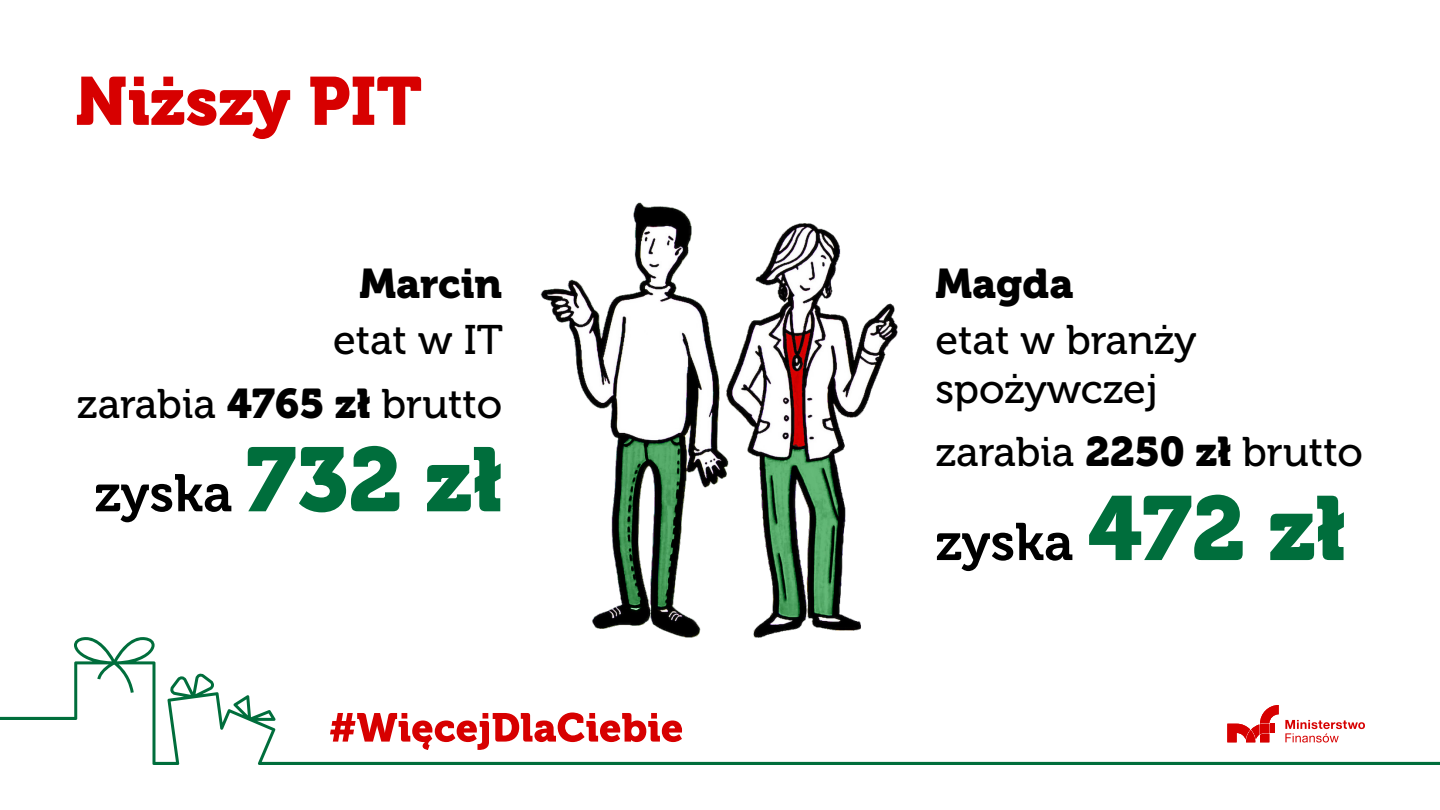
<style>
.page{position:relative;width:1440px;height:810px;background:#fff}
.page>*{position:absolute;margin:0;border:0;box-sizing:border-box;transform-origin:0 0}
.t1{font:67.5px "Museo 900";color:#d70000}
.t2{font:52.5px "Museo 700";color:#000}
.t3{font:41.25px/63.8px "Museo 500";color:#000;text-align:right}
.t4{font:41.25px "Museo 900";color:#000}
.s1{font-family:"Museo 900"}
.s2{font-family:"Museo 900";font-size:90px;color:#006e3c}
</style>
<div class="page">
<svg style="left:0;top:637px;width:1440px;height:128px"></svg>
<svg style="left:1285px;top:720px;width:80px;height:23px"></svg>
<svg style="left:1227px;top:705px;width:52px;height:37px"></svg>
<img style="left:729px;top:224px;width:169px;height:414px">
<img style="left:540px;top:203px;width:189px;height:435px">
<h1 class="t1" style="left:75px;top:63px;width:349px">Niższy PIT</h1>
<p class="t4" style="left:359px;top:260px;width:144px">Marcin</p>
<p class="t3" style="left:77px;top:308px;width:428px">etat w IT<br>zarabia <span class="s1">4765 zł</span> brutto</p>
<p class="t2" style="left:94px;top:464px;width:409px">zyska <span class="s2">732 zł</span></p>
<p class="t4" style="left:935px;top:260px;width:139px">Magda</p>
<p class="t3" style="left:935px;top:316px;width:263px;line-height:48.8px;text-align:left">etat w branży spożywczej</p>
<p class="t3" style="left:935px;top:421px;width:429px">zarabia <span class="s1">2250 zł</span> brutto</p>
<p class="t2" style="left:935px;top:513px;width:412px">zyska <span class="s2">472 zł</span></p>
</div>
